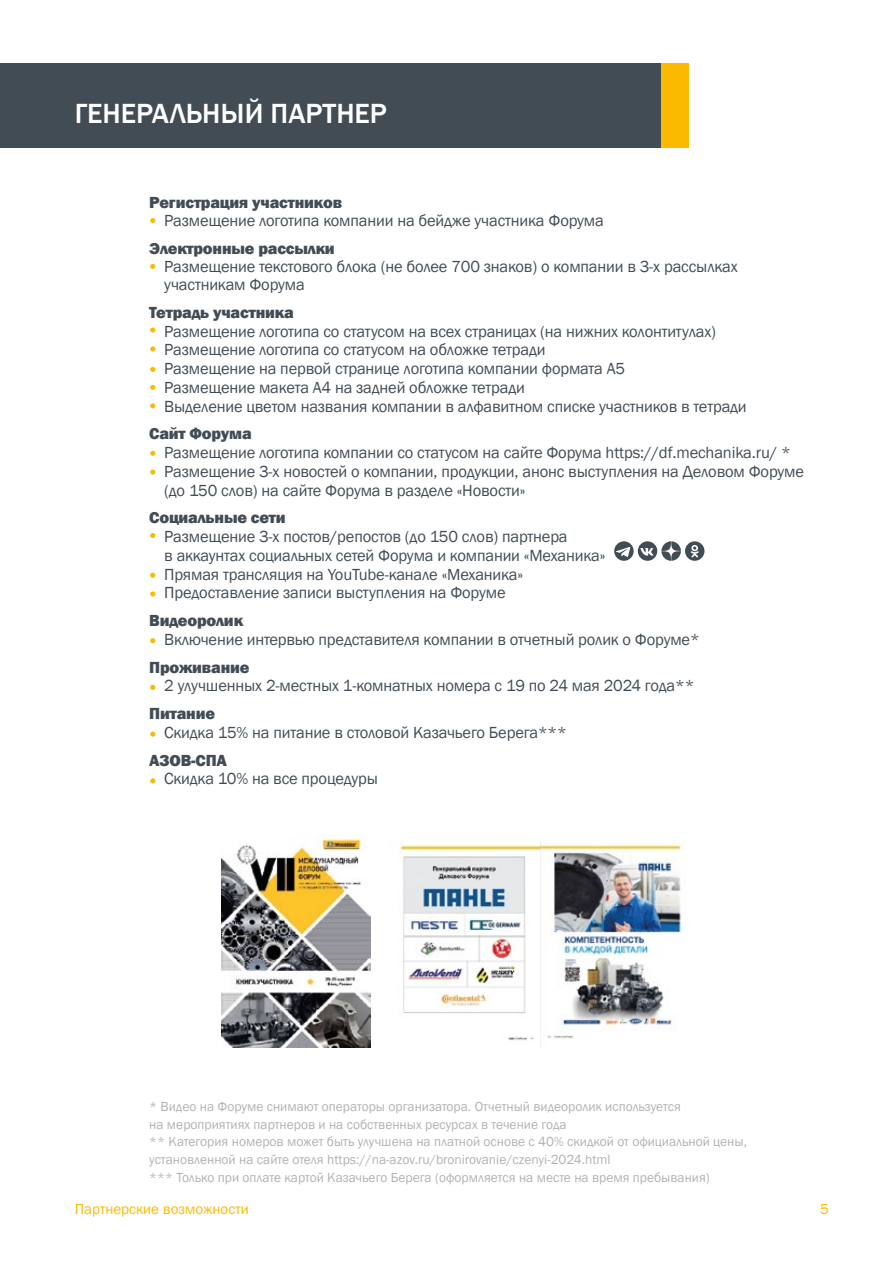
<style>
.page{position:relative;width:893px;height:1263px;background:#fff}
.page>*{position:absolute;margin:0;border:0;box-sizing:border-box;transform-origin:0 0}
.t1{font:500 28.5px "Franklin Gothic";color:#fff}
.t2{font:16.5px/18.8px "Franklin Gothic";letter-spacing:-.01em;color:#424c55}
.t3{font:800 16.5px "Franklin Gothic";letter-spacing:-.01em;color:#424c55}
.t4{font:15px "Franklin Gothic";color:#fbba00}
.t5{font:13.5px/17.7px "Franklin Gothic";color:#afb3b6}
</style>
<div class="page">
<div style="left:621px;top:63px;width:68px;height:85px;background:#fbba00"></div>
<img style="left:221px;top:837px;width:150px;height:210px">
<img style="left:400px;top:837px;width:140px;height:204px">
<img style="left:540px;top:841px;width:142px;height:205px">
<div style="left:0;top:63px;width:661px;height:85px;background:#424c55"></div>
<svg style="left:614px;top:541px;width:90px;height:20px"></svg>
<svg style="left:150px;top:218px;width:5px;height:5px"></svg>
<svg style="left:150px;top:264px;width:5px;height:5px"></svg>
<svg style="left:150px;top:327px;width:5px;height:6px"></svg>
<svg style="left:150px;top:346px;width:5px;height:5px"></svg>
<svg style="left:150px;top:367px;width:5px;height:5px"></svg>
<svg style="left:150px;top:385px;width:5px;height:5px"></svg>
<svg style="left:150px;top:403px;width:5px;height:5px"></svg>
<svg style="left:150px;top:451px;width:5px;height:5px"></svg>
<svg style="left:150px;top:470px;width:5px;height:5px"></svg>
<svg style="left:150px;top:533px;width:5px;height:5px"></svg>
<svg style="left:150px;top:573px;width:5px;height:5px"></svg>
<svg style="left:150px;top:591px;width:5px;height:5px"></svg>
<svg style="left:150px;top:638px;width:5px;height:5px"></svg>
<svg style="left:150px;top:685px;width:5px;height:5px"></svg>
<svg style="left:150px;top:731px;width:5px;height:6px"></svg>
<svg style="left:150px;top:778px;width:5px;height:5px"></svg>
<h1 class="t1" style="left:75px;top:96px;width:314px">ГЕНЕРАЛЬНЫЙ ПАРТНЕР</h1>
<p class="t3" style="left:149px;top:191px;width:194px">Регистрация участников</p>
<p class="t2" style="left:164px;top:212px;width:441px">Размещение логотипа компании на бейдже участника Форума</p>
<p class="t3" style="left:149px;top:238px;width:187px">Электронные рассылки</p>
<p class="t2" style="left:164px;top:258px;width:575px;line-height:18px">Размещение текстового блока (не более 700 знаков) о компании в 3-х рассылках участникам Форума</p>
<p class="t3" style="left:149px;top:302px;width:146px">Тетрадь участника</p>
<p class="t2" style="left:164px;top:322px;width:584px">Размещение логотипа со статусом на всех страницах (на нижних колонтитулах)<br>Размещение логотипа со статусом на обложке тетради<br>Размещение на первой странице логотипа компании формата А5<br>Размещение макета А4 на задней обложке тетради<br>Выделение цветом названия компании в алфавитном списке участников в тетради</p>
<p class="t3" style="left:149px;top:423px;width:104px">Сайт Форума</p>
<p class="t2" style="left:164px;top:444px;width:641px">Размещение логотипа компании со статусом на сайте Форума https://df.mechanika.ru/ *<br>Размещение 3-х новостей о компании, продукции, анонс выступления на Деловом Форуме (до 150 слов) на сайте Форума в разделе «Новости»</p>
<p class="t3" style="left:149px;top:507px;width:138px">Социальные сети</p>
<p class="t2" style="left:164px;top:527px;width:443px">Размещение 3-х постов/репостов (до 150 слов) партнера<br>в аккаунтах социальных сетей Форума и компании «Механика» Прямая трансляция на YouTube-канале «Механика» Предоставление записи выступления на Форуме</p>
<p class="t3" style="left:149px;top:610px;width:95px">Видеоролик</p>
<p class="t2" style="left:164px;top:630px;width:537px">Включение интервью представителя компании в отчетный ролик о Форуме*</p>
<p class="t3" style="left:149px;top:656px;width:102px">Проживание</p>
<p class="t2" style="left:164px;top:677px;width:532px">2 улучшенных 2-местных 1-комнатных номера с 19 по 24 мая 2024 года**</p>
<p class="t3" style="left:149px;top:703px;width:67px">Питание</p>
<p class="t2" style="left:164px;top:723px;width:404px">Скидка 15% на питание в столовой Казачьего Берега***</p>
<p class="t3" style="left:149px;top:749px;width:79px">АЗОВ-СПА</p>
<p class="t2" style="left:164px;top:770px;width:215px">Скидка 10% на все процедуры</p>
<p class="t5" style="left:149px;top:1098px;width:599px">* Видео на Форуме снимают операторы организатора. Отчетный видеоролик используется<br>на мероприятиях партнеров и на собственных ресурсах в течение года<br>** Категория номеров может быть улучшена на платной основе с 40% скидкой от официальной цены, установленной на сайте отеля https://na-azov.ru/bronirovanie/czenyi-2024.html<br>*** Только при оплате картой Казачьего Берега (оформляется на месте на время пребывания)</p>
<p class="t4" style="left:75px;top:1200px;width:175px">Партнерские возможности</p>
<p class="t4" style="left:820px;top:1200px;width:10px">5</p>
</div>
